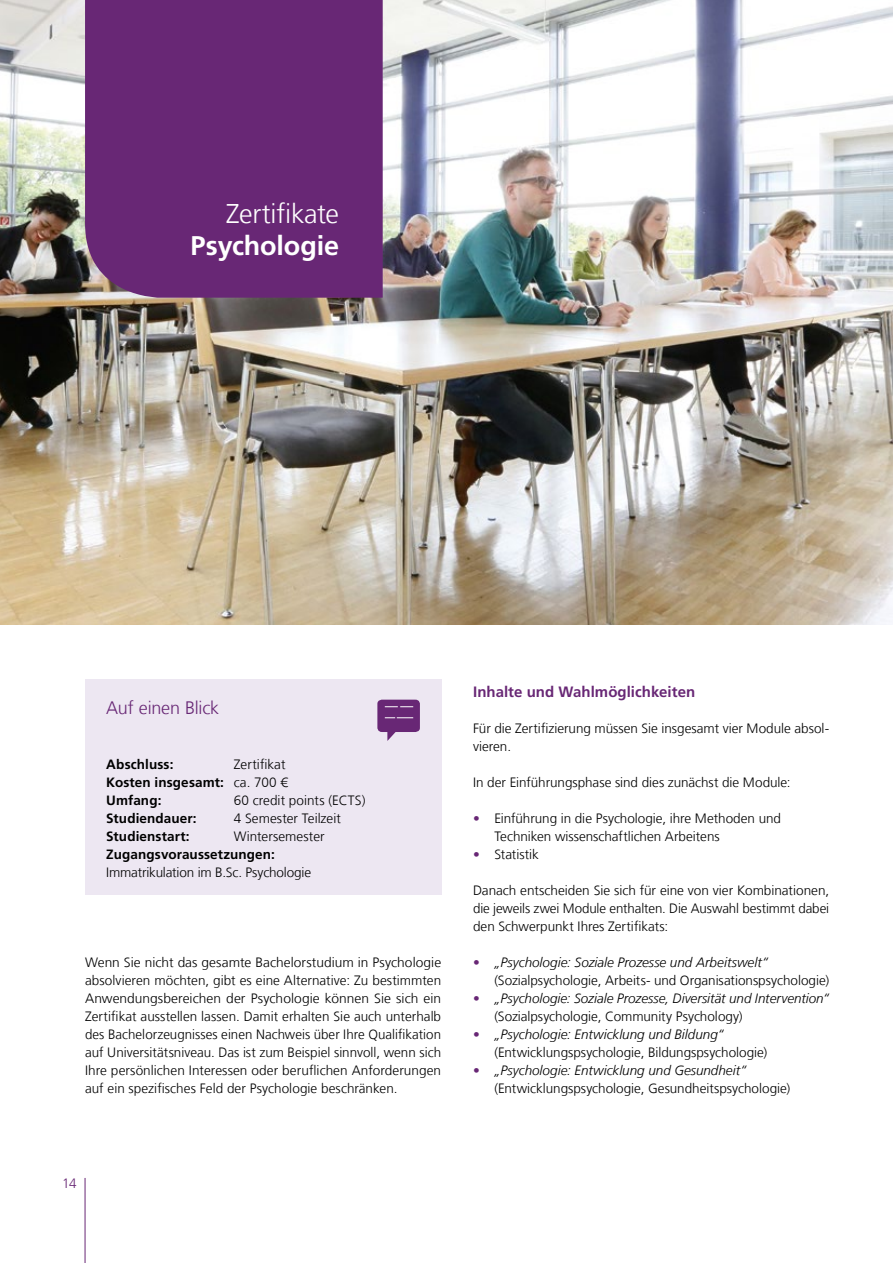
<style>
.page{position:relative;width:893px;height:1263px;background:#fff}
.page>*{position:absolute;margin:0;border:0;box-sizing:border-box;transform-origin:0 0}
.Headline_links{font:300 27px "Frutiger LT Com";letter-spacing:-.01em;color:#fff}
.Headline_links-2{font:700 27px "Frutiger LT Com";letter-spacing:-.005em;color:#fff}
.Fließtext_kursiv{font:300 18px "Frutiger LT Com";letter-spacing:-.01em;color:#682775}
.Subheadline{font:700 15px "Frutiger LT Com";color:#682775}
.Fließtext{font:300 13.5px/18px "Frutiger LT Com";color:#000;text-align:justify}
.Fließtext-2{font:italic 300 13.5px "Frutiger LT Com";color:#000}
.Fließtext-3{font:700 13.5px "Frutiger LT Com";letter-spacing:.01em;color:#000}
.t1{font:300 13.5px "Frutiger LT Com";color:#682775}
.s1{font-weight:300}
.s2{color:#682775}
.s3{font-style:normal;color:#682775}
</style>
<div class="page">
<img style="left:0;top:0;width:893px;height:625px">
<div style="left:85px;top:0;width:298px;height:298px;background:#682775"></div>
<div style="left:85px;top:679px;width:356px;height:216px;background:#ede7f2"></div>
<svg style="left:377px;top:700px;width:43px;height:41px"></svg>
<hr style="left:85px;top:1178px;width:1px;height:85px;background:#682775">
<p class="Headline_links" style="left:226px;top:198px;width:114px">Zertifikate</p>
<p class="Headline_links-2" style="left:191px;top:230px;width:150px">Psychologie</p>
<p class="Fließtext_kursiv" style="left:106px;top:697px;width:114px">Auf einen Blick</p>
<p class="Fließtext-3" style="left:106px;top:756px;width:69px">Abschluss:</p>
<p class="Fließtext" style="left:234px;top:755px;width:53px">Zertifikat</p>
<p class="Fließtext-3" style="left:106px;top:774px;width:183px">Kosten insgesamt: <span class="s1">ca. 700 €</span></p>
<p class="Fließtext-3" style="left:106px;top:792px;width:57px">Umfang:</p>
<p class="Fließtext" style="left:234px;top:791px;width:133px">60 credit points (ECTS)</p>
<p class="Fließtext-3" style="left:106px;top:810px;width:92px">Studiendauer:</p>
<p class="Fließtext" style="left:234px;top:809px;width:109px">4 Semester Teilzeit</p>
<p class="Fließtext-3" style="left:106px;top:828px;width:85px">Studienstart:</p>
<p class="Fließtext" style="left:234px;top:827px;width:92px">Wintersemester</p>
<p class="Fließtext-3" style="left:106px;top:846px;width:170px">Zugangsvoraussetzungen:</p>
<p class="Fließtext" style="left:106px;top:863px;width:206px">Immatrikulation im B.Sc. Psychologie</p>
<p class="Fließtext" style="left:85px;top:953px;width:358px">Wenn Sie nicht das gesamte Bachelorstudium in Psychologie absolvieren möchten, gibt es eine Alternative: Zu bestimmten Anwendungsbereichen der Psychologie können Sie sich ein Zertifikat ausstellen lassen. Damit erhalten Sie auch unterhalb des Bachelorzeugnisses einen Nachweis über Ihre Qualifikation auf Universitätsniveau. Das ist zum Beispiel sinnvoll, wenn sich Ihre persönlichen Interessen oder beruflichen Anforderungen auf ein spezifisches Feld der Psychologie beschränken.</p>
<p class="Subheadline" style="left:473px;top:683px;width:224px">Inhalte und Wahlmöglichkeiten</p>
<p class="Fließtext" style="left:473px;top:719px;width:358px">Für die Zertifizierung müssen Sie insgesamt vier Module absol&shy;vieren.</p>
<p class="Fließtext" style="left:473px;top:773px;width:319px">In der Einführungsphase sind dies zunächst die Module:</p>
<p class="Fließtext" style="left:473px;top:809px;width:309px"><span class="s2">•</span> Einführung in die Psychologie, ihre Methoden und</p>
<p class="Fließtext" style="left:494px;top:827px;width:227px">Techniken wissenschaftlichen Arbeitens</p>
<p class="Fließtext" style="left:473px;top:845px;width:67px"><span class="s2">•</span> Statistik</p>
<p class="Fließtext" style="left:473px;top:881px;width:358px">Danach entscheiden Sie sich für eine von vier Kombinationen, die jeweils zwei Module enthalten. Die Auswahl bestimmt dabei den Schwerpunkt Ihres Zertifikats:</p>
<p class="Fließtext-2" style="left:473px;top:954px;width:297px"><span class="s3">•</span> „Psychologie: Soziale Prozesse und Arbeitswelt“</p>
<p class="Fließtext" style="left:494px;top:971px;width:336px">(Sozialpsychologie, Arbeits- und Organisationspsychologie)</p>
<p class="Fließtext-2" style="left:473px;top:990px;width:358px"><span class="s3">•</span> „Psychologie: Soziale Prozesse, Diversität und Intervention“</p>
<p class="Fließtext" style="left:494px;top:1007px;width:250px">(Sozialpsychologie, Community Psychology)</p>
<p class="Fließtext-2" style="left:473px;top:1026px;width:252px"><span class="s3">•</span> „Psychologie: Entwicklung und Bildung“</p>
<p class="Fließtext" style="left:494px;top:1043px;width:275px">(Entwicklungspsychologie, Bildungspsychologie)</p>
<p class="Fließtext-2" style="left:473px;top:1062px;width:275px"><span class="s3">•</span> „Psychologie: Entwicklung und Gesundheit“</p>
<p class="Fließtext" style="left:494px;top:1079px;width:297px">(Entwicklungspsychologie, Gesundheitspsychologie)</p>
<p class="t1" style="left:62px;top:1175px;width:16px">14</p>
</div>
